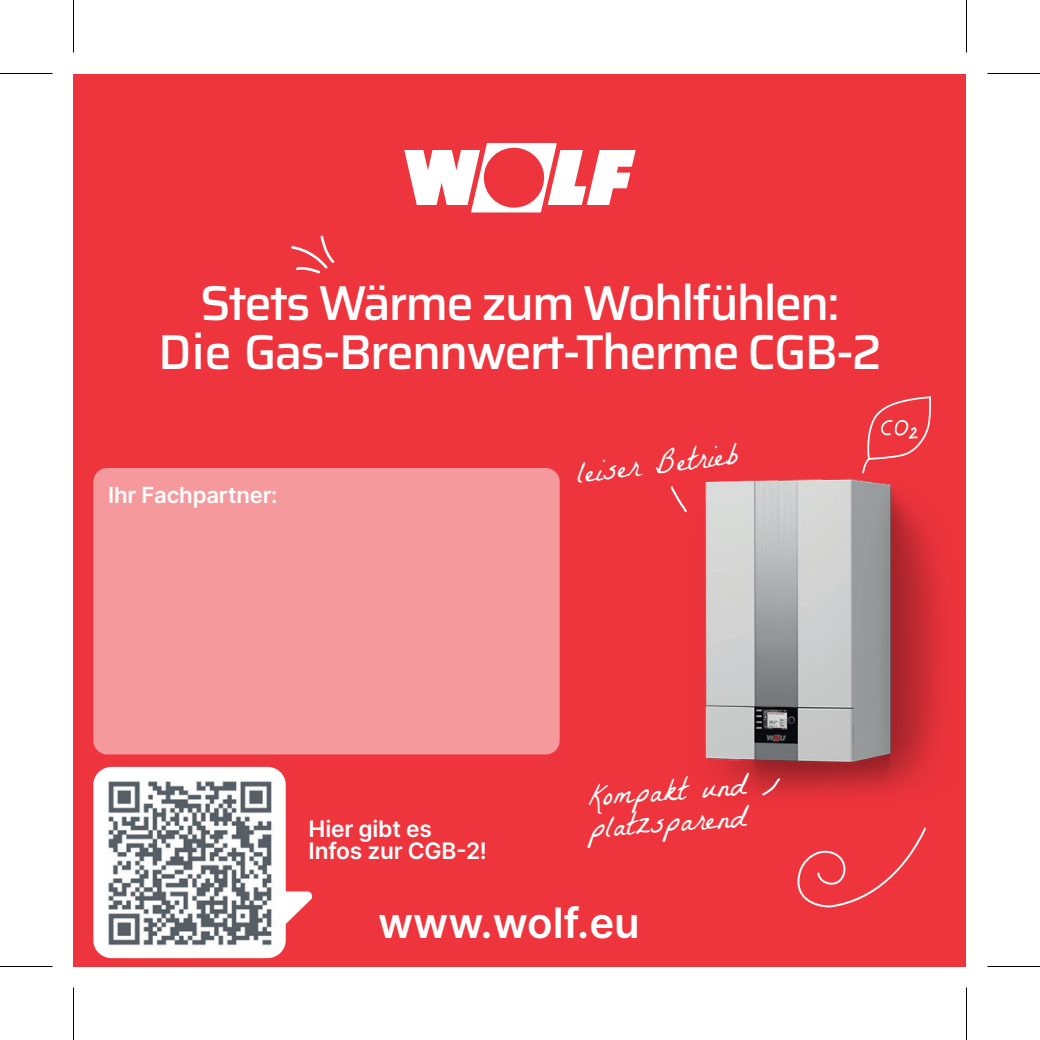
<style>
.page{position:relative;width:1040px;height:1040px;background:#fff}
.page>*{position:absolute;margin:0;border:0;box-sizing:border-box;transform-origin:0 0}
.t1{font:500 49px/49px "Saira";letter-spacing:-.04em;color:#fff;text-align:center}
.t2{font:600 42px "Inter";color:#fff}
.t3{font:31.5px/31.5px "La Belle Aurore";color:#fff}
.t4{font:600 22.75px/22.8px "Inter";letter-spacing:-.01em;color:#fff}
.t5{font:600 22.4px "Inter";letter-spacing:-.01em;color:#fff}
</style>
<div class="page">
<div style="left:74px;top:74px;width:892px;height:892px;background:#ee343d"></div>
<div style="left:93px;top:468px;width:467px;height:286px;background:#f6999d;border-radius:14px"></div>
<img style="left:705px;top:479px;width:237px;height:317px">
<svg style="left:404px;top:143px;width:232px;height:69px"></svg>
<svg style="left:93px;top:766px;width:220px;height:193px"></svg>
<img style="left:103px;top:777px;width:171px;height:171px">
<svg style="left:670px;top:486px;width:17px;height:27px"></svg>
<svg style="left:760px;top:776px;width:22px;height:20px"></svg>
<svg style="left:797px;top:827px;width:129px;height:81px"></svg>
<svg style="left:862px;top:396px;width:69px;height:78px"></svg>
<svg style="left:291px;top:235px;width:44px;height:39px"></svg>
<hr style="left:0;top:73px;width:52px;height:1px;background:#000">
<hr style="left:987px;top:73px;width:53px;height:1px;background:#000">
<hr style="left:0;top:966px;width:52px;height:1px;background:#000">
<hr style="left:987px;top:966px;width:53px;height:1px;background:#000">
<hr style="left:73px;top:0;width:1px;height:52px;background:#000">
<hr style="left:73px;top:987px;width:1px;height:53px;background:#000">
<hr style="left:966px;top:0;width:1px;height:52px;background:#000">
<hr style="left:966px;top:987px;width:1px;height:53px;background:#000">
<p class="t1" style="left:158px;top:276px;width:725px">Stets Wärme zum Wohlfühlen:<br>Die Gas-Brennwert-Therme CGB-2</p>
<p class="t5" style="left:108px;top:479px;width:171px">Ihr Fachpartner:</p>
<p class="t3" style="left:575px;top:457px;width:164px;rotate:-7deg">leiser Betrieb</p>
<p class="t4" style="left:309px;top:816px;width:180px">Hier gibt es<br>Infos zur CGB-2!</p>
<p class="t3" style="left:586px;top:780px;width:160px;rotate:-4deg">Kompakt und platzsparend</p>
<p class="t2" style="left:378px;top:892px;width:263px">www.wolf.eu</p>
</div>
